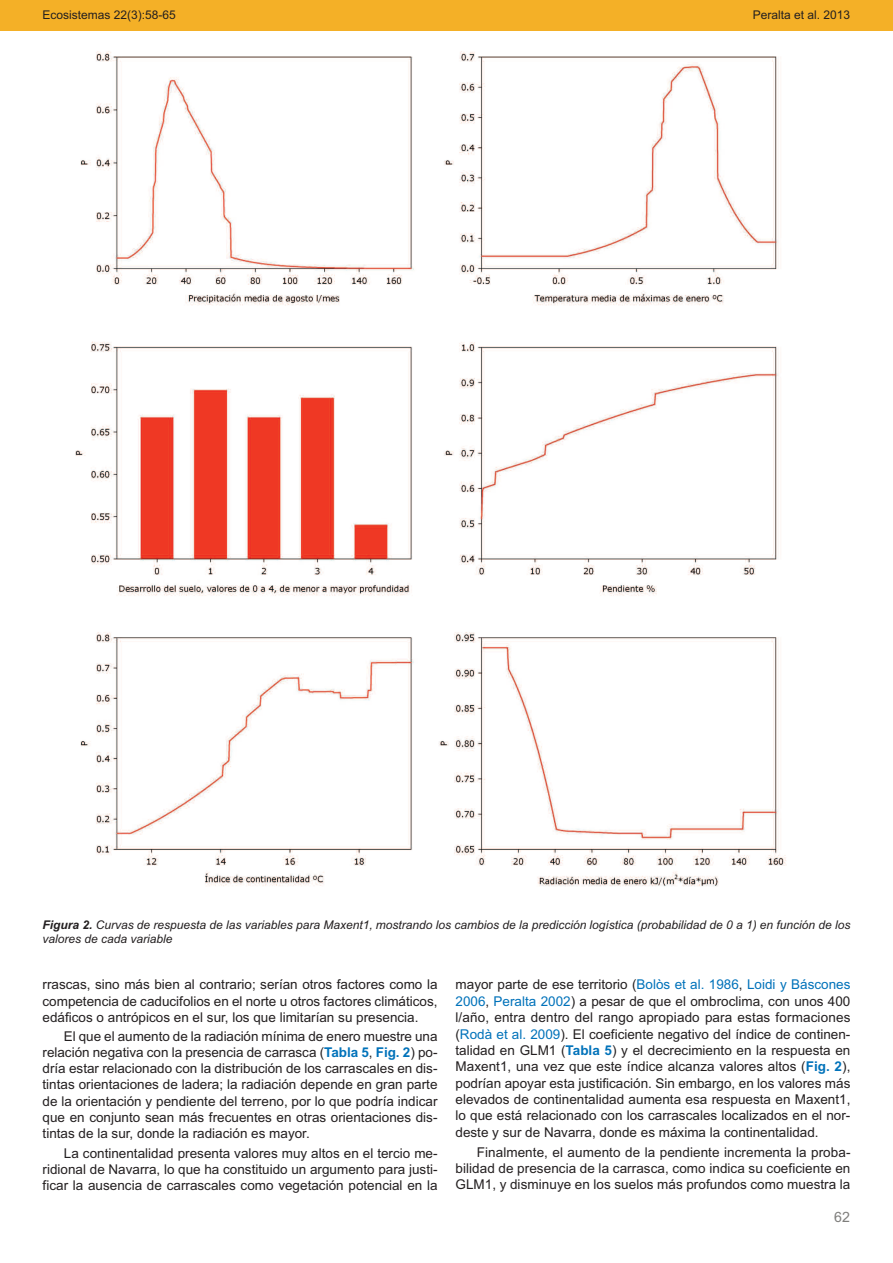
<style>
.page{position:relative;width:893px;height:1263px;background:#fff}
.page>*{position:absolute;margin:0;border:0;box-sizing:border-box;transform-origin:0 0}
.t1{font:14.25px "Arial";color:#7f7e7c}
.t2{font:13.5px/16.4px "Arial";color:#231f20;text-align:justify}
.t3{font:italic 12px/14.4px "Arial";color:#231f20}
.t4{font:12px "Arial";color:#231f20}
.s1{font-weight:700}
.s2{font-weight:700;color:#0072ba}
.s3{color:#0072ba}
</style>
<div class="page">
<div style="left:0;top:0;width:893px;height:30px;background:#f4b027"></div>
<img style="left:75px;top:51px;width:711px;height:836px">
<p class="t4" style="left:43px;top:7px;width:135px">Ecosistemas 22(3):58-65</p>
<p class="t4" style="left:753px;top:7px;width:99px">Peralta et al. 2013</p>
<p class="t3" style="left:43px;top:917px;width:809px"><span class="s1">Figura 2.</span> Curvas de respuesta de las variables para Maxent1, mostrando los cambios de la predicción logística (probabilidad de 0 a 1) en función de los valores de cada variable</p>
<p class="t2" style="left:43px;top:977px;width:396px">rrascas, sino más bien al contrario; serían otros factores como la competencia de caducifolios en el norte u otros factores climáticos, edáficos o antrópicos en el sur, los que limitarían su presencia.</p>
<p class="t2" style="left:43px;top:1028px;width:397px;text-indent:21px">El que el aumento de la radiación mínima de enero muestre una relación negativa con la presencia de carrasca (<span class="s2">Tabla 5</span>, <span class="s2">Fig. 2</span>) po&shy;dría estar relacionado con la distribución de los carrascales en dis&shy;tintas orientaciones de ladera; la radiación depende en gran parte de la orientación y pendiente del terreno, por lo que podría indicar que en conjunto sean más frecuentes en otras orientaciones dis&shy;tintas de la sur, donde la radiación es mayor.</p>
<p class="t2" style="left:43px;top:1145px;width:396px;text-indent:21px">La continentalidad presenta valores muy altos en el tercio me&shy;ridional de Navarra, lo que ha constituido un argumento para justi&shy;ficar la ausencia de carrascales como vegetación potencial en la</p>
<p class="t2" style="left:455px;top:976px;width:396px">mayor parte de ese territorio (<span class="s3">Bolòs et al. 1986</span>, <span class="s3">Loidi y Báscones 2006</span>, <span class="s3">Peralta 2002</span>) a pesar de que el ombroclima, con unos 400 l/año, entra dentro del rango apropiado para estas formaciones (<span class="s3">Rodà et al. 2009</span>). El coeficiente negativo del índice de continen&shy;talidad en GLM1 (<span class="s2">Tabla 5</span>) y el decrecimiento en la respuesta en Maxent1, una vez que este índice alcanza valores altos (<span class="s2">Fig. 2</span>), podrían apoyar esta justificación. Sin embargo, en los valores más elevados de continentalidad aumenta esa respuesta en Maxent1, lo que está relacionado con los carrascales localizados en el nor&shy;deste y sur de Navarra, donde es máxima la continentalidad.</p>
<p class="t2" style="left:455px;top:1144px;width:397px;text-indent:21px">Finalmente, el aumento de la pendiente incrementa la proba&shy;bilidad de presencia de la carrasca, como indica su coeficiente en GLM1, y disminuye en los suelos más profundos como muestra la</p>
<p class="t1" style="left:834px;top:1209px;width:17px">62</p>
</div>
